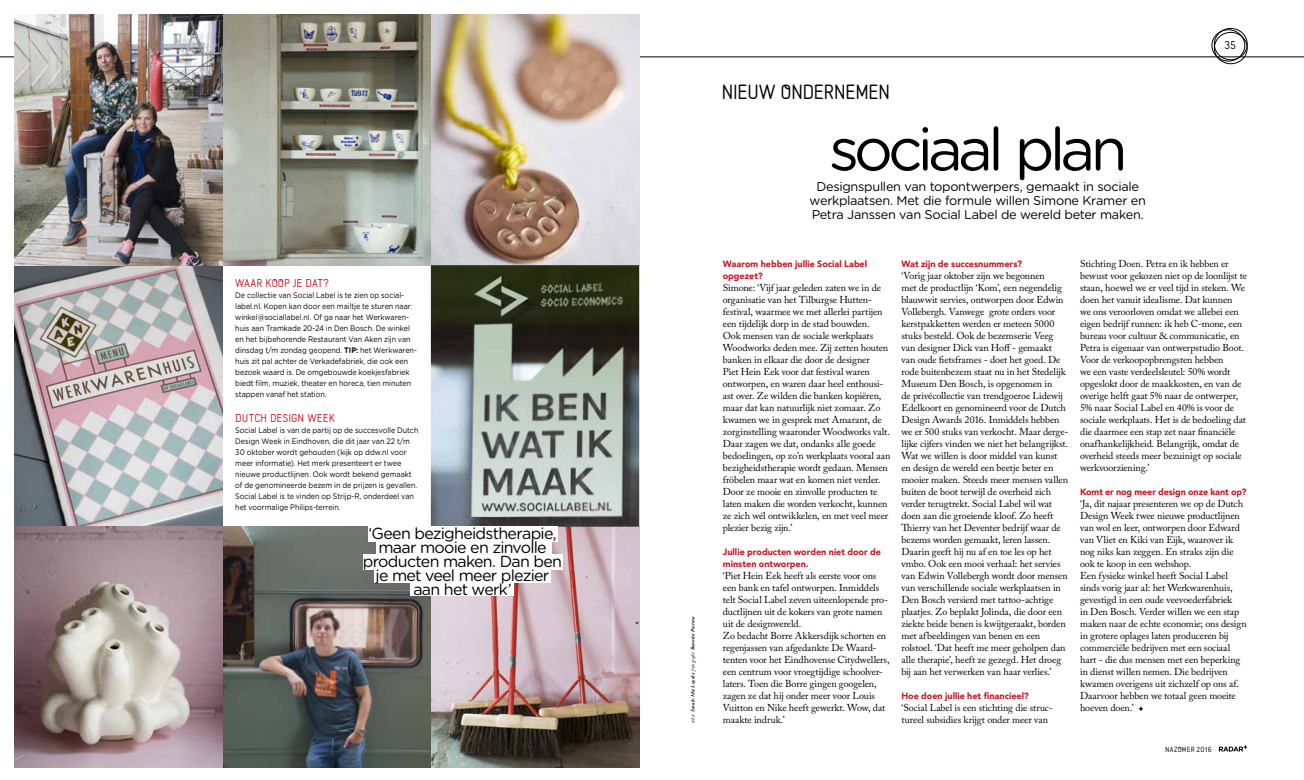
<style>
.page{position:relative;width:1304px;height:780px;background:#fff}
.page>*{position:absolute;margin:0;border:0;box-sizing:border-box;transform-origin:0 0}
.t1{font:60px "Gotham Rounded";letter-spacing:-.08em;color:#000}
.t2{font:18px "Naiv";letter-spacing:-.035em;color:#000}
.t3{font:16px/14px "Gotham Rounded";letter-spacing:-.045em;color:#000;text-align:center}
.t4{font:12.8px/14px "Gotham Rounded";letter-spacing:-.025em;color:#000;text-align:center}
.t5{font:10px/12px "Adobe Caslon Pro";letter-spacing:-.01em;color:#000}
.t6{font:10px "Naiv";letter-spacing:.01em;color:#c61624}
.t7{font:10px "Naiv";color:#000}
.t8{font:900 9px/12px "Avenir LT Std";color:#c61624}
.t9{font:8px/11px "Gotham Rounded";letter-spacing:-.005em;color:#000;scale:.9 1}
.t10{font:6.5px "Naiv";letter-spacing:.03em;color:#000}
.t11{font:italic 700 5px "Adobe Caslon Pro";letter-spacing:.02em;color:#000}
.s1{font-weight:700}
.s2{font-weight:400}
</style>
<div class="page">
<hr style="left:0;top:57px;width:1304px;height:1px;background:#000">
<img style="left:223px;top:526px;width:416px;height:241px">
<img style="left:431px;top:14px;width:208px;height:512px">
<img style="left:14px;top:265px;width:209px;height:502px">
<img style="left:14px;top:14px;width:417px;height:251px">
<div style="left:368px;top:526px;width:190px;height:15px;background:#fff"></div>
<div style="left:377px;top:541px;width:175px;height:15px;background:#fff"></div>
<div style="left:363px;top:554px;width:199px;height:16px;background:#fff"></div>
<div style="left:410px;top:580px;width:103px;height:16px;background:#fff"></div>
<div style="left:374px;top:567px;width:176px;height:16px;background:#fff"></div>
<svg style="left:1219px;top:745px;width:28px;height:6px"></svg>
<div style="left:1212px;top:30px;width:33px;height:31px;border:1px solid #000;border-radius:50%"></div>
<div style="left:1214px;top:28px;width:33px;height:32px;border:1px solid #000;border-radius:50%"></div>
<div style="left:1214px;top:32px;width:33px;height:32px;border:1px solid #000;border-radius:50%"></div>
<p class="t6" style="left:235px;top:276px;width:95px">WAAR KOOP JE DAT?</p>
<p class="t9" style="left:235px;top:289px;width:203px">De collectie van Social Label is te zien op social&shy;label.nl. Kopen kan door een mailtje te sturen naar: winkel@sociallabel.nl. Of ga naar het Werkwaren&shy;huis aan Tramkade 20-24 in Den Bosch. De winkel en het bijbehorende Restaurant Van Aken zijn van dinsdag t/m zondag geopend. <span class="s1">TIP:</span> het Werkwaren&shy;huis zit pal achter de Verkadefabriek, die ook een bezoek waard is. De omgebouwde koekjesfabriek biedt film, muziek, theater en horeca, tien minuten stappen vanaf het station.</p>
<p class="t6" style="left:235px;top:412px;width:101px">DUTCH DESIGN WEEK</p>
<p class="t9" style="left:235px;top:424px;width:205px">Social Label is van de partij op de succesvolle Dutch Design Week in Eindhoven, die dit jaar van 22 t/m 30 oktober wordt gehouden (kijk op ddw.nl voor meer informatie). Het merk presenteert er twee nieuwe productlijnen. Ook wordt bekend gemaakt of de genomineerde bezem in de prijzen is gevallen.<br>Social Label is te vinden op Strijp-R, onderdeel van het voormalige Philips-terrein.</p>
<h3 class="t3" style="left:363px;top:525px;width:201px">‘Geen bezigheidstherapie, maar mooie en zinvolle producten maken. Dan ben je met veel meer plezier aan het werk’</h3>
<p class="t11" style="left:690px;top:723px;width:108px;rotate:-90deg"><span class="s2">tekst</span> Sarah-Mie Luyckx <span class="s2">fotografie</span> Bonnita Postma</p>
<h2 class="t2" style="left:721px;top:80px;width:170px">NIEUW ONDERNEMEN</h2>
<h1 class="t1" style="left:829px;top:108px;width:300px">sociaal plan</h1>
<p class="t4" style="left:810px;top:179px;width:338px">Designspullen van topontwerpers, gemaakt in sociale werkplaatsen. Met die formule willen Simone Kramer en<br>Petra Janssen van Social Label de wereld beter maken.</p>
<p class="t7" style="left:1224px;top:39px;width:13px">35</p>
<p class="t8" style="left:723px;top:257px;width:146px">Waarom hebben jullie Social Label opgezet?</p>
<p class="t5" style="left:723px;top:281px;width:169px">Simone: ‘Vijf jaar geleden zaten we in de organisatie van het Tilburgse Hutten&shy;festival, waarmee we met allerlei partijen een tijdelijk dorp in de stad bouwden.<br>Ook mensen van de sociale werkplaats Woodworks deden mee. Zij zetten houten banken in elkaar die door de designer<br>Piet Hein Eek voor dat festival waren ontworpen, en waren daar heel enthousi&shy;ast over. Ze wilden die banken kopiëren, maar dat kan natuurlijk niet zomaar. Zo kwamen we in gesprek met Amarant, de zorginstelling waaronder Woodworks valt.<br>Daar zagen we dat, ondanks alle goede bedoelingen, op zo’n werkplaats vooral aan bezigheidstherapie wordt gedaan. Mensen fröbelen maar wat en komen niet verder.<br>Door ze mooie en zinvolle producten te laten maken die worden verkocht, kunnen ze zich wél ontwikkelen, en met veel meer plezier bezig zijn.’</p>
<p class="t8" style="left:723px;top:545px;width:160px">Jullie producten worden niet door de minsten ontworpen.</p>
<p class="t5" style="left:723px;top:569px;width:168px">‘Piet Hein Eek heeft als eerste voor ons een bank en tafel ontworpen. Inmiddels telt Social Label zeven uiteenlopende pro&shy;ductlijnen uit de kokers van grote namen uit de designwereld.<br>Zo bedacht Borre Akkersdijk schorten en regenjassen van afgedankte De Waard&shy;tenten voor het Eindhovense Citydwellers, een centrum voor vroegtijdige schoolver&shy;laters. Toen die Borre gingen googelen, zagen ze dat hij onder meer voor Louis Vuitton en Nike heeft gewerkt. Wow, dat maakte indruk.’</p>
<p class="t8" style="left:901px;top:257px;width:122px">Wat zijn de succesnummers?</p>
<p class="t5" style="left:901px;top:269px;width:169px">‘Vorig jaar oktober zijn we begonnen<br>met de productlijn ‘Kom’, een negendelig blauwwit servies, ontworpen door Edwin Vollebergh. Vanwege grote orders voor kerstpakketten werden er meteen 5000 stuks besteld. Ook de bezemserie Veeg van designer Dick van Hoff - gemaakt<br>van oude fietsframes - doet het goed. De rode buitenbezem staat nu in het Stedelijk Museum Den Bosch, is opgenomen in<br>de privécollectie van trendgoeroe Lidewij Edelkoort en genomineerd voor de Dutch Design Awards 2016. Inmiddels hebben we er 500 stuks van verkocht. Maar derge&shy;lijke cijfers vinden we niet het belangrijkst.<br>Wat we willen is door middel van kunst en design de wereld een beetje beter en mooier maken. Steeds meer mensen vallen buiten de boot terwijl de overheid zich verder terugtrekt. Social Label wil wat doen aan die groeiende kloof. Zo heeft Thierry van het Deventer bedrijf waar de bezems worden gemaakt, leren lassen.<br>Daarin geeft hij nu af en toe les op het vmbo. Ook een mooi verhaal: het servies van Edwin Vollebergh wordt door mensen van verschillende sociale werkplaatsen in Den Bosch versierd met tattoo-achtige plaatjes. Zo beplakt Jolinda, die door een ziekte beide benen is kwijtgeraakt, borden met afbeeldingen van benen en een rolstoel. ‘Dat heeft me meer geholpen dan alle therapie’, heeft ze gezegd. Het droeg bij aan het verwerken van haar verlies.’</p>
<p class="t8" style="left:901px;top:689px;width:129px">Hoe doen jullie het financieel?</p>
<p class="t5" style="left:901px;top:701px;width:153px">‘Social Label is een stichting die struc&shy;tureel subsidies krijgt onder meer van</p>
<p class="t5" style="left:1080px;top:257px;width:168px">Stichting Doen. Petra en ik hebben er bewust voor gekozen niet op de loonlijst te staan, hoewel we er veel tijd in steken. We doen het vanuit idealisme. Dat kunnen<br>we ons veroorloven omdat we allebei een eigen bedrijf runnen: ik heb C-mone, een bureau voor cultuur &amp; communicatie, en Petra is eigenaar van ontwerpstudio Boot.<br>Voor de verkoopopbrengsten hebben<br>we een vaste verdeelsleutel: 50% wordt opgeslokt door de maakkosten, en van de overige helft gaat 5% naar de ontwerper, 5% naar Social Label en 40% is voor de sociale werkplaats. Het is de bedoeling dat die daarmee een stap zet naar financiële onafhankelijkheid. Belangrijk, omdat de overheid steeds meer bezuinigt op sociale werkvoorziening.’</p>
<p class="t8" style="left:1080px;top:485px;width:168px">Komt er nog meer design onze kant op?</p>
<p class="t5" style="left:1080px;top:497px;width:168px">‘Ja, dit najaar presenteren we op de Dutch Design Week twee nieuwe productlijnen van wol en leer, ontworpen door Edward van Vliet en Kiki van Eijk, waarover ik nog niks kan zeggen. En straks zijn die ook te koop in een webshop.<br>Een fysieke winkel heeft Social Label sinds vorig jaar al: het Werkwarenhuis, gevestigd in een oude veevoederfabriek<br>in Den Bosch. Verder willen we een stap maken naar de echte economie; ons design in grotere oplages laten produceren bij commerciële bedrijven met een sociaal hart - die dus mensen met een beperking in dienst willen nemen. Die bedrijven kwamen overigens uit zichzelf op ons af.<br>Daarvoor hebben we totaal geen moeite hoeven doen.’ <sub>+</sub></p>
<p class="t10" style="left:1165px;top:744px;width:48px">NAZOMER 2016</p>
</div>
